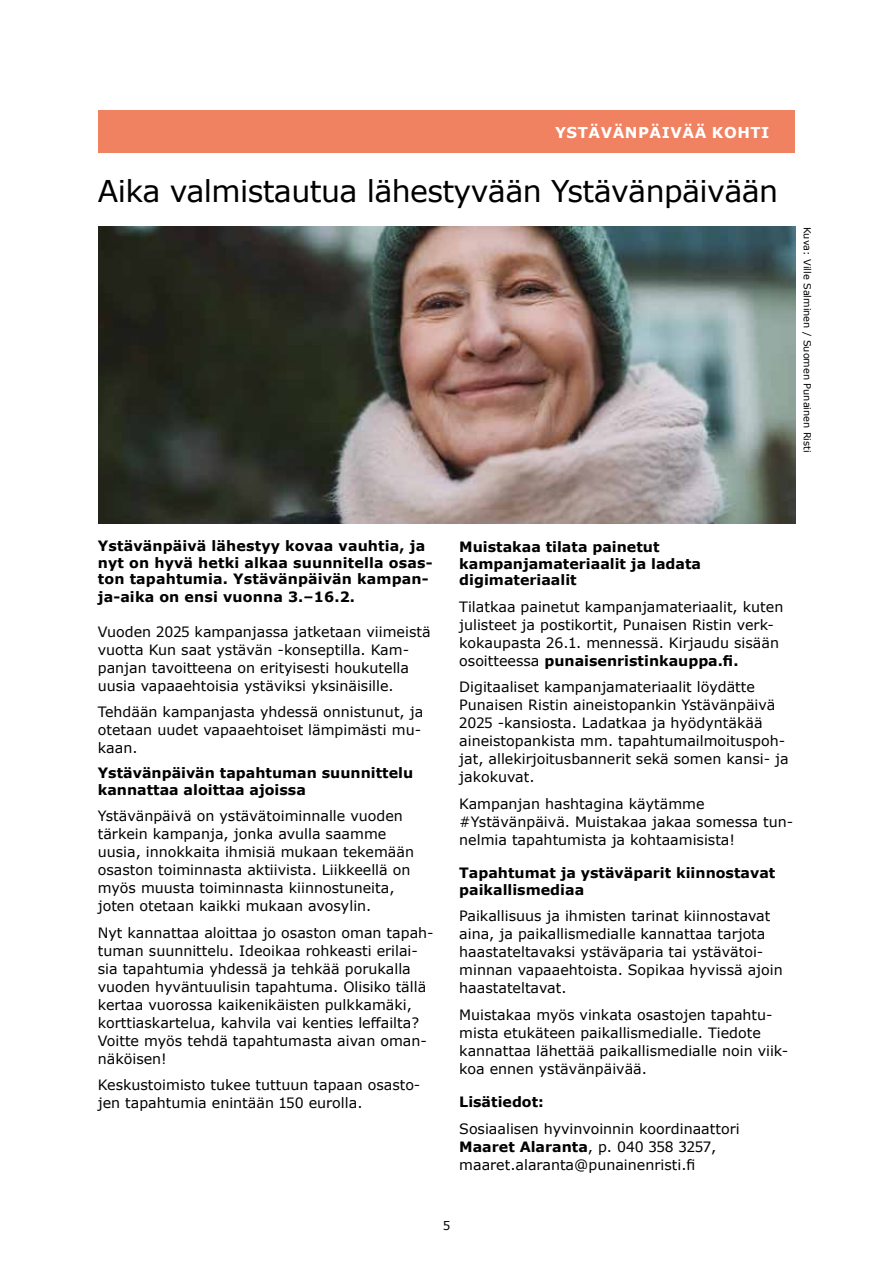
<style>
.page{position:relative;width:893px;height:1263px;background:#fff}
.page>*{position:absolute;margin:0;border:0;box-sizing:border-box;transform-origin:0 0}
.t1{font:30px "Verdana";letter-spacing:-.02em;color:#000}
.t2{font:700 15px "Verdana";letter-spacing:.035em;color:#fff}
.t3{font:14.25px/18px "Verdana";color:#000}
.t4{font:700 14.25px/16.5px "Verdana";color:#000}
.t5{font:12px "Verdana";color:#000}
.t6{font:9.75px "Verdana";color:#000}
.s1{font-weight:700}
</style>
<div class="page">
<div style="left:98px;top:111px;width:697px;height:42px;background:#f08262"></div>
<img style="left:98px;top:226px;width:697px;height:297px">
<p class="t2" style="left:555px;top:122px;width:216px">YSTÄVÄNPÄIVÄÄ KOHTI</p>
<h1 class="t1" style="left:98px;top:171px;width:682px">Aika valmistautua lähestyvään Ystävänpäivään</h1>
<p class="t6" style="left:814px;top:227px;width:227px;rotate:90deg">Kuva: Ville Salminen / Suomen Punainen Risti</p>
<p class="t4" style="left:98px;top:537px;width:336px">Ystävänpäivä lähestyy kovaa vauhtia, ja nyt on hyvä hetki alkaa suunnitella osas&shy;ton tapahtumia. Ystävänpäivän kampan&shy;ja-aika on ensi vuonna 3.–16.2.</p>
<p class="t3" style="left:98px;top:623px;width:334px">Vuoden 2025 kampanjassa jatketaan viimeistä vuotta Kun saat ystävän -konseptilla. Kam&shy;panjan tavoitteena on erityisesti houkutella uusia vapaaehtoisia ystäviksi yksinäisille.</p>
<p class="t3" style="left:98px;top:703px;width:327px">Tehdään kampanjasta yhdessä onnistunut, ja otetaan uudet vapaaehtoiset lämpimästi mu&shy;kaan.</p>
<p class="t4" style="left:98px;top:765px;width:317px">Ystävänpäivän tapahtuman suunnittelu kannattaa aloittaa ajoissa</p>
<p class="t3" style="left:98px;top:807px;width:318px">Ystävänpäivä on ystävätoiminnalle vuoden tärkein kampanja, jonka avulla saamme uusia, innokkaita ihmisiä mukaan tekemään osaston toiminnasta aktiivista. Liikkeellä on myös muusta toiminnasta kiinnostuneita, joten otetaan kaikki mukaan avosylin.</p>
<p class="t3" style="left:98px;top:924px;width:337px">Nyt kannattaa aloittaa jo osaston oman tapah&shy;tuman suunnittelu. Ideoikaa rohkeasti erilai&shy;sia tapahtumia yhdessä ja tehkää porukalla vuoden hyväntuulisin tapahtuma. Olisiko tällä kertaa vuorossa kaikenikäisten pulkkamäki, korttiaskartelua, kahvila vai kenties leffailta?<br>Voitte myös tehdä tapahtumasta aivan oman&shy;näköisen!</p>
<p class="t3" style="left:98px;top:1076px;width:324px">Keskustoimisto tukee tuttuun tapaan osasto&shy;jen tapahtumia enintään 150 eurolla.</p>
<p class="t4" style="left:459px;top:538px;width:243px">Muistakaa tilata painetut kampanjamateriaalit ja ladata digimateriaalit</p>
<p class="t3" style="left:459px;top:597px;width:326px">Tilatkaa painetut kampanjamateriaalit, kuten julisteet ja postikortit, Punaisen Ristin verk&shy;kokaupasta 26.1. mennessä. Kirjaudu sisään osoitteessa <span class="s1">punaisenristinkauppa.fi.</span></p>
<p class="t3" style="left:459px;top:678px;width:331px">Digitaaliset kampanjamateriaalit löydätte Punaisen Ristin aineistopankin Ystävänpäivä 2025 -kansiosta. Ladatkaa ja hyödyntäkää aineistopankista mm. tapahtumailmoituspoh&shy;jat, allekirjoitusbannerit sekä somen kansi- ja jakokuvat.</p>
<p class="t3" style="left:459px;top:794px;width:335px">Kampanjan hashtagina käytämme #Ystävänpäivä. Muistakaa jakaa somessa tun&shy;nelmia tapahtumista ja kohtaamisista!</p>
<p class="t4" style="left:459px;top:864px;width:318px">Tapahtumat ja ystäväparit kiinnostavat paikallismediaa</p>
<p class="t3" style="left:459px;top:907px;width:325px">Paikallisuus ja ihmisten tarinat kiinnostavat aina, ja paikallismedialle kannattaa tarjota haastateltavaksi ystäväparia tai ystävätoi&shy;minnan vapaaehtoista. Sopikaa hyvissä ajoin haastateltavat.</p>
<p class="t3" style="left:459px;top:1005px;width:330px">Muistakaa myös vinkata osastojen tapahtu&shy;mista etukäteen paikallismedialle. Tiedote kannattaa lähettää paikallismedialle noin viik&shy;koa ennen ystävänpäivää.</p>
<p class="t4" style="left:459px;top:1093px;width:86px">Lisätiedot:</p>
<p class="t3" style="left:459px;top:1119px;width:282px">Sosiaalisen hyvinvoinnin koordinaattori<br><span class="s1">Maaret Alaranta</span>, p. 040 358 3257, maaret.alaranta@punainenristi.fi</p>
<p class="t5" style="left:443px;top:1218px;width:9px">5</p>
</div>
